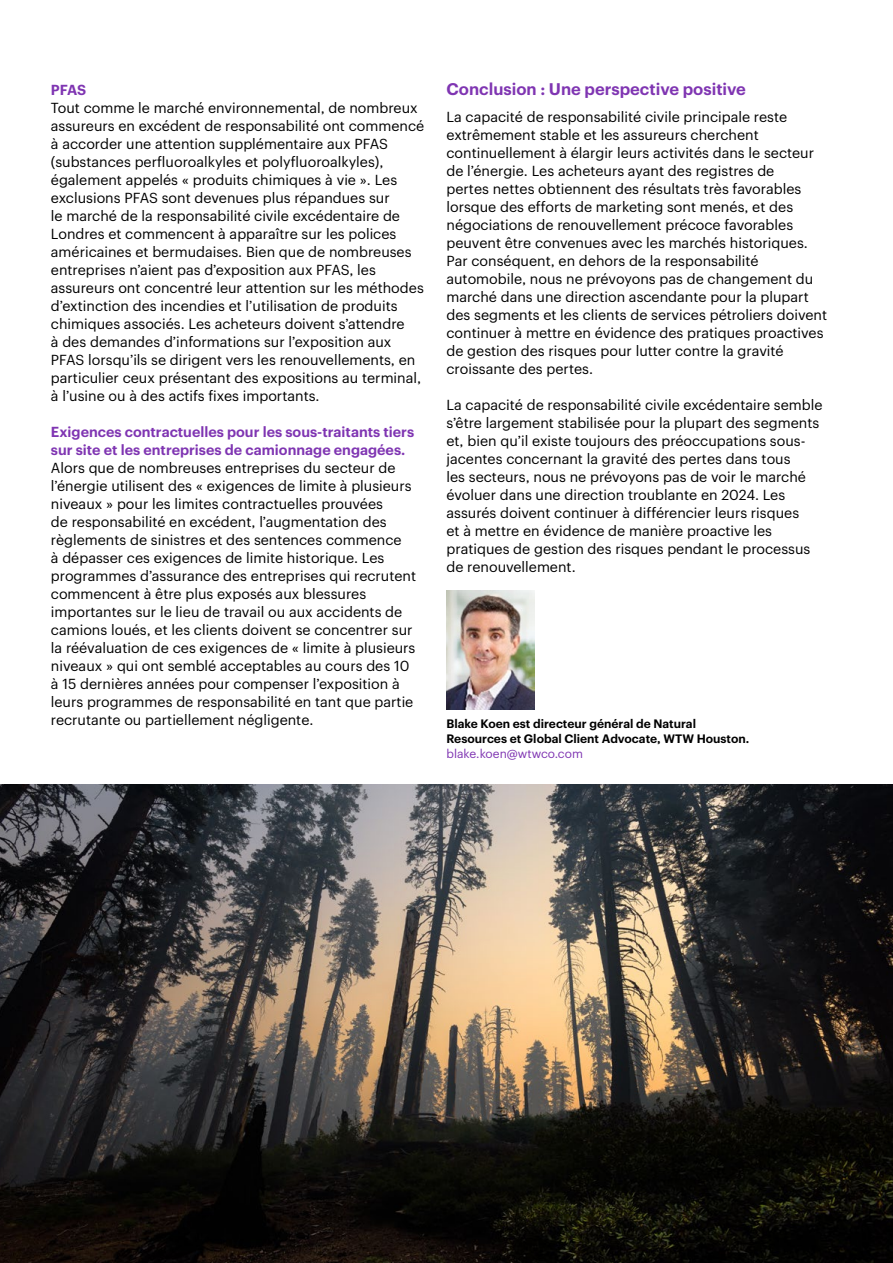
<style>
.page{position:relative;width:893px;height:1263px;background:#fff}
.page>*{position:absolute;margin:0;border:0;box-sizing:border-box;transform-origin:0 0}
.t1{font:600 16.5px "Graphik";color:#7f35b2}
.t2{font:14.25px/18px "Graphik";color:#000}
.t3{font:600 14.25px/18px "Graphik";color:#7f35b2}
.t4{font:600 12px/15px "Graphik";color:#000}
.t5{font:12px "Graphik";color:#7f35b2}
</style>
<div class="page">
<img style="left:0;top:785px;width:893px;height:478px">
<img style="left:446px;top:590px;width:88px;height:119px">
<p class="t3" style="left:51px;top:79px;width:37px">PFAS</p>
<p class="t2" style="left:51px;top:97px;width:375px">Tout comme le marché environnemental, de nombreux assureurs en excédent de responsabilité ont commencé à accorder une attention supplémentaire aux PFAS (substances perfluoroalkyles et polyfluoroalkyles), également appelés « produits chimiques à vie ». Les exclusions PFAS sont devenues plus répandues sur<br>le marché de la responsabilité civile excédentaire de Londres et commencent à apparaître sur les polices américaines et bermudaises. Bien que de nombreuses entreprises n’aient pas d’exposition aux PFAS, les assureurs ont concentré leur attention sur les méthodes d’extinction des incendies et l’utilisation de produits chimiques associés. Les acheteurs doivent s’attendre<br>à des demandes d’informations sur l’exposition aux PFAS lorsqu’ils se dirigent vers les renouvellements, en particulier ceux présentant des expositions au terminal, à l’usine ou à des actifs fixes importants.</p>
<p class="t3" style="left:51px;top:421px;width:365px">Exigences contractuelles pour les sous-traitants tiers sur site et les entreprises de camionnage engagées.</p>
<p class="t2" style="left:51px;top:457px;width:367px">Alors que de nombreuses entreprises du secteur de l’énergie utilisent des « exigences de limite à plusieurs niveaux » pour les limites contractuelles prouvées<br>de responsabilité en excédent, l’augmentation des règlements de sinistres et des sentences commence<br>à dépasser ces exigences de limite historique. Les programmes d’assurance des entreprises qui recrutent commencent à être plus exposés aux blessures importantes sur le lieu de travail ou aux accidents de camions loués, et les clients doivent se concentrer sur la réévaluation de ces exigences de « limite à plusieurs niveaux » qui ont semblé acceptables au cours des 10 à 15 dernières années pour compenser l’exposition à leurs programmes de responsabilité en tant que partie recrutante ou partiellement négligente.</p>
<p class="t1" style="left:446px;top:76px;width:301px">Conclusion : Une perspective positive</p>
<p class="t2" style="left:446px;top:106px;width:382px">La capacité de responsabilité civile principale reste extrêmement stable et les assureurs cherchent continuellement à élargir leurs activités dans le secteur de l’énergie. Les acheteurs ayant des registres de<br>pertes nettes obtiennent des résultats très favorables lorsque des efforts de marketing sont menés, et des négociations de renouvellement précoce favorables peuvent être convenues avec les marchés historiques.<br>Par conséquent, en dehors de la responsabilité automobile, nous ne prévoyons pas de changement du marché dans une direction ascendante pour la plupart des segments et les clients de services pétroliers doivent continuer à mettre en évidence des pratiques proactives de gestion des risques pour lutter contre la gravité croissante des pertes.</p>
<p class="t2" style="left:446px;top:394px;width:377px">La capacité de responsabilité civile excédentaire semble s’être largement stabilisée pour la plupart des segments et, bien qu’il existe toujours des préoccupations sous&shy;jacentes concernant la gravité des pertes dans tous<br>les secteurs, nous ne prévoyons pas de voir le marché évoluer dans une direction troublante en 2024. Les assurés doivent continuer à différencier leurs risques<br>et à mettre en évidence de manière proactive les pratiques de gestion des risques pendant le processus de renouvellement.</p>
<p class="t4" style="left:446px;top:715px;width:304px">Blake Koen est directeur général de Natural<br>Resources et Global Client Advocate, WTW Houston.</p>
<p class="t5" style="left:446px;top:744px;width:138px">blake.koen@wtwco.com</p>
</div>
